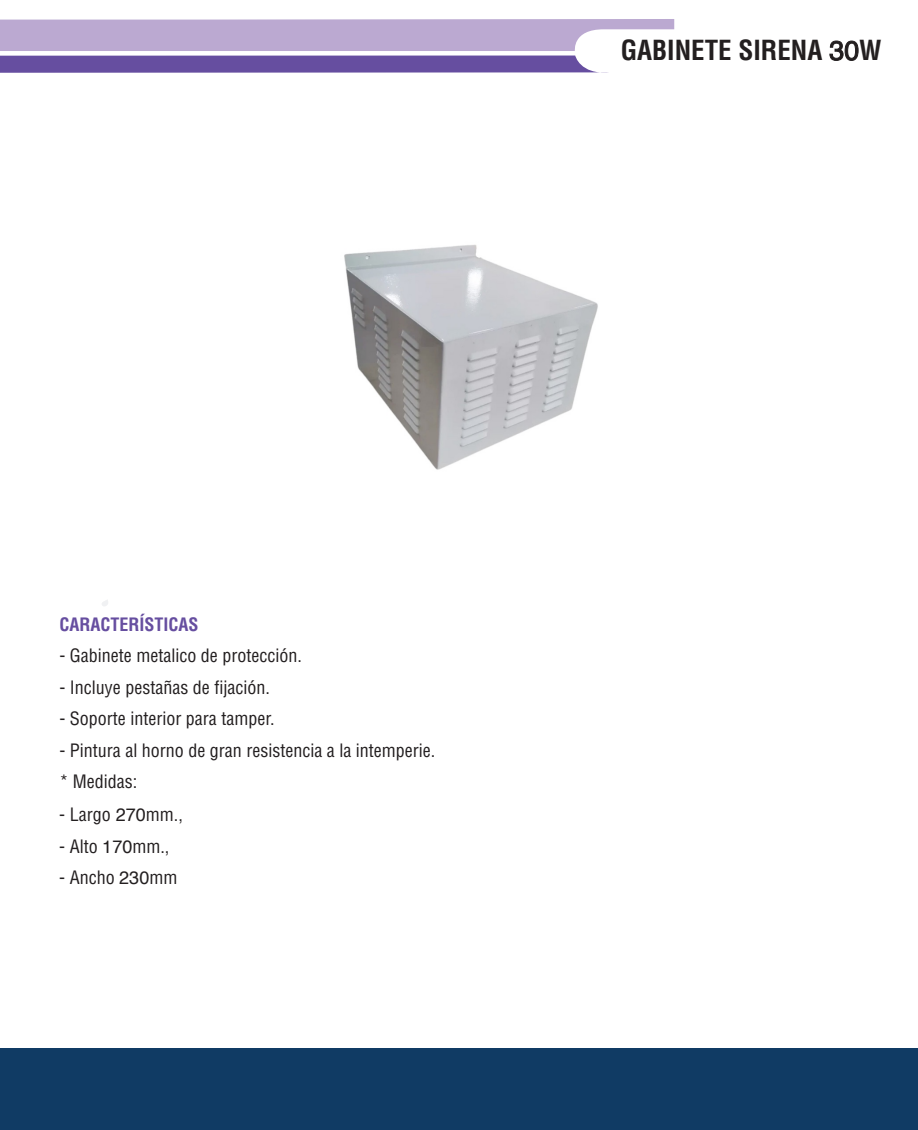
<style>
.page{position:relative;width:918px;height:1130px;background:#fff}
.page>*{position:absolute;margin:0;border:0;box-sizing:border-box;transform-origin:0 0}
.t1{font:700 condensed 27px "Helvetica";color:#231f20}
.t2{font:condensed 18px/31.5px "Helvetica";color:#231f20}
.t3{font:700 condensed 18px "Helvetica";color:#664ea0}
.s1{font-weight:400;font-stretch:normal}
.s2{font-stretch:normal}
</style>
<div class="page">
<svg style="left:102px;top:600px;width:6px;height:6px"></svg>
<svg style="left:0;top:19px;width:674px;height:54px"></svg>
<div style="left:0;top:1047px;width:918px;height:82px;background:#103b64"></div>
<img style="left:344px;top:244px;width:254px;height:226px">
<h1 class="t1" style="left:621px;top:33px;width:263px">GABINETE SIRENA <span class="s1">30</span>W</h1>
<p class="t3" style="left:59px;top:612px;width:141px">CARACTERÍSTICAS</p>
<p class="t2" style="left:59px;top:639px;width:244px">- Gabinete metalico de protección.</p>
<p class="t2" style="left:59px;top:671px;width:212px">- Incluye pestañas de fijación.</p>
<p class="t2" style="left:59px;top:702px;width:217px">- Soporte interior para tamper.</p>
<p class="t2" style="left:59px;top:734px;width:377px">- Pintura al horno de gran resistencia a la intemperie. * Medidas:</p>
<p class="t2" style="left:59px;top:798px;width:125px">- Largo <span class="s2">270</span>mm.,</p>
<p class="t2" style="left:59px;top:830px;width:112px">- Alto <span class="s2">170</span>mm.,</p>
<p class="t2" style="left:59px;top:861px;width:120px">- Ancho <span class="s2">230</span>mm</p>
</div>
